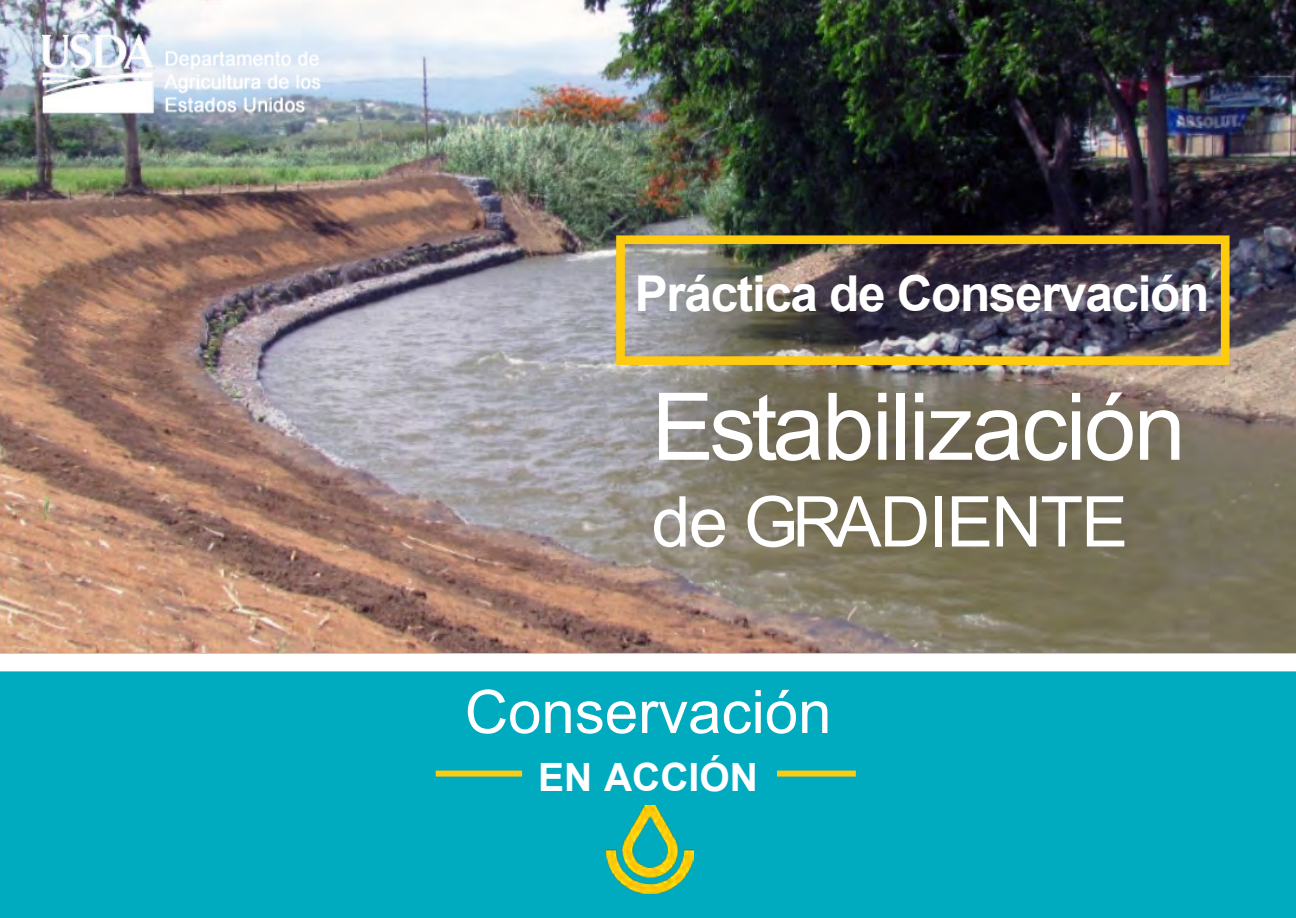
<style>
.page{position:relative;width:1296px;height:918px;background:#fff}
.page>*{position:absolute;margin:0;border:0;box-sizing:border-box;transform-origin:0 0}
.t1{font:93.6px "Arial";letter-spacing:-.025em;color:#fff}
.t2{font:70.2px "Arial";letter-spacing:-.025em;color:#fff}
.t3{font:60px "Arial";color:#fff}
.t4{font:700 49.5px "Arial";letter-spacing:-.025em;color:#fff}
.t5{font:700 39px "Arial";color:#fff}
</style>
<div class="page">
<img style="left:0;top:0;width:1296px;height:653px">
<div style="left:0;top:653px;width:1296px;height:265px;background:#00abc0"></div>
<div style="left:616px;top:235px;width:614px;height:130px;border:9px solid #fecb0e"></div>
<div style="left:0;top:653px;width:1296px;height:18px;background:#fff"></div>
<div style="left:777px;top:771px;width:79px;height:6px;background:#fecb0e"></div>
<div style="left:436px;top:771px;width:86px;height:6px;background:#fecb0e"></div>
<img style="left:21px;top:31px;width:300px;height:88px">
<img style="left:607px;top:806px;width:86px;height:87px">
<p class="t4" style="left:635px;top:259px;width:576px">Práctica de Conservación</p>
<h1 class="t1" style="left:652px;top:362px;width:536px">Estabilización</h1>
<h2 class="t2" style="left:652px;top:473px;width:478px">de GRADIENTE</h2>
<p class="t3" style="left:465px;top:671px;width:368px">Conservación</p>
<p class="t5" style="left:538px;top:750px;width:221px">EN ACCIÓN</p>
</div>
